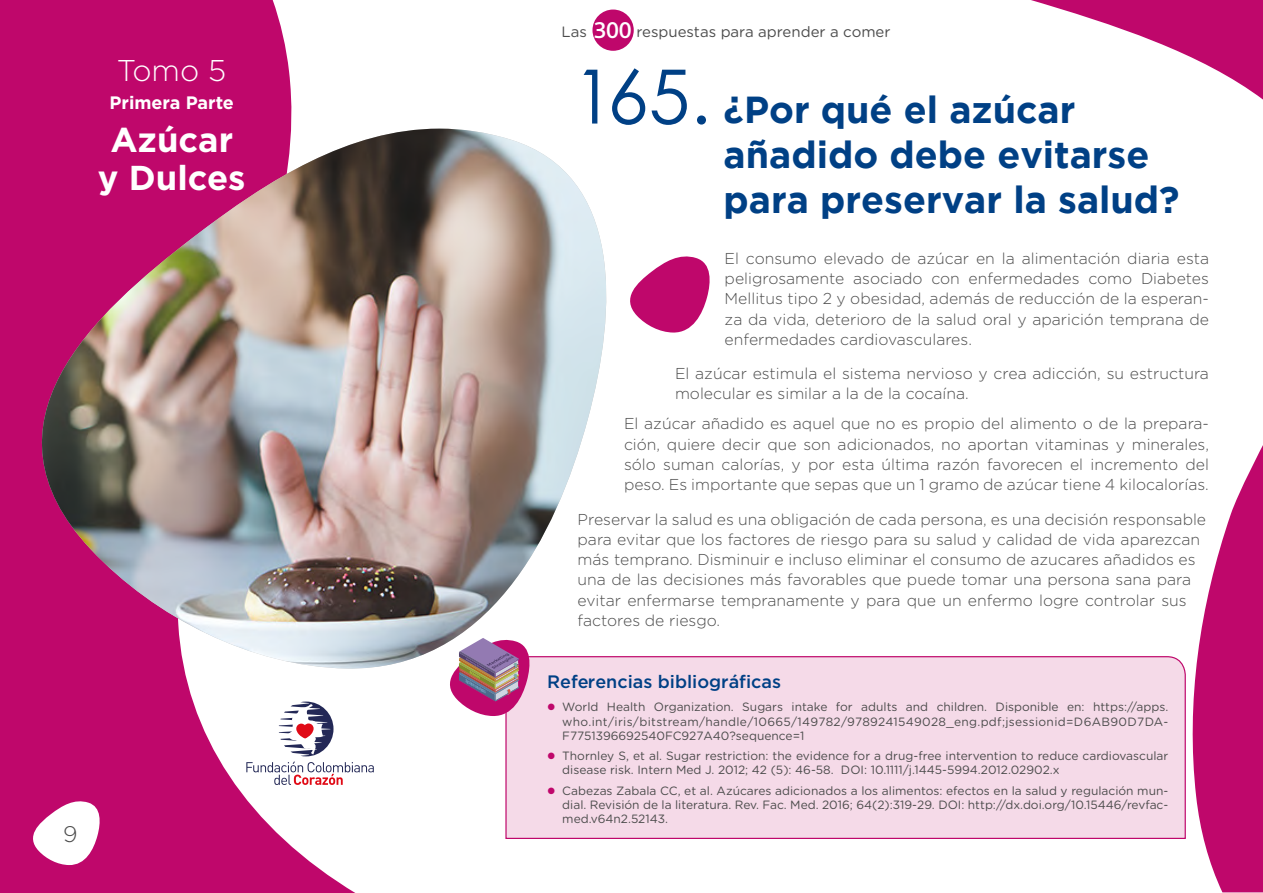
<style>
.page{position:relative;width:1263px;height:893px;background:#fff}
.page>*{position:absolute;margin:0;border:0;box-sizing:border-box;transform-origin:0 0}
.t1{font:75px "Century Gothic";color:#004085}
.t2{font:700 37.5px/45px "Gotham";color:#004085}
.t3{font:700 34.5px/37.5px "Gotham";color:#fff;text-align:center}
.t4{font:300 30px "Gotham";color:#fff}
.t5{font:500 24px "Bliss Pro";color:#fff}
.t6{font:300 22.5px "Gotham Rounded";color:#4c4c4c}
.t7{font:500 18px "Gotham";color:#004085}
.t8{font:700 18px "Gotham";color:#fff}
.t9{font:300 15.75px/20.2px "Gotham Rounded";color:#4c4c4c;text-align:justify}
.t10{font:15px "Gotham Rounded";color:#4c4c4c}
.t11{font:12px/14.2px "Gotham Rounded";color:#4c4c4c;text-align:justify}
</style>
<div class="page">
<svg style="left:0;top:0;width:356px;height:893px;fill:#bf076b"></svg>
<svg style="left:1031px;top:0;width:232px;height:100px"></svg>
<svg style="left:1192px;top:445px;width:71px;height:447px"></svg>
<svg style="left:25px;top:798px;width:77px;height:67px"></svg>
<div style="left:592px;top:10px;width:42px;height:41px;background:#bf076b;border-radius:50%"></div>
<svg style="left:630px;top:256px;width:80px;height:77px"></svg>
<svg style="left:0;top:102px;width:451px;height:569px;fill:#bf076b"></svg>
<img style="left:40px;top:129px;width:567px;height:541px">
<svg style="left:246px;top:762px;width:128px;height:23px"></svg>
<svg style="left:279px;top:702px;width:54px;height:54px"></svg>
<div style="left:505px;top:655px;width:681px;height:184px;background:#f5dae8"></div>
<img style="left:440px;top:636px;width:92px;height:80px">
<svg style="left:548px;top:704px;width:7px;height:7px"></svg>
<svg style="left:548px;top:753px;width:7px;height:6px"></svg>
<svg style="left:548px;top:787px;width:7px;height:7px"></svg>
<h3 class="t4" style="left:117px;top:54px;width:111px">Tomo 5</h3>
<p class="t8" style="left:109px;top:92px;width:126px">Primera Parte</p>
<h3 class="t3" style="left:98px;top:120px;width:149px">Azúcar y Dulces</h3>
<h3 class="t6" style="left:63px;top:819px;width:16px">9</h3>
<h3 class="t5" style="left:594px;top:15px;width:40px">300</h3>
<p class="t10" style="left:561px;top:21px;width:27px">Las</p>
<p class="t10" style="left:636px;top:21px;width:256px">respuestas para aprender a comer</p>
<h1 class="t1" style="left:573px;top:44px;width:139px">165.</h1>
<h2 class="t2" style="left:724px;top:86px;width:457px">¿Por qué el azúcar añadido debe evitarse para preservar la salud?</h2>
<p class="t9" style="left:725px;top:247px;width:486px">El consumo elevado de azúcar en la alimentación diaria esta peligrosamente asociado con enfermedades como Diabetes Mellitus tipo 2 y obesidad, además de reducción de la esperan&shy;za da vida, deterioro de la salud oral y aparición temprana de enfermedades cardiovasculares.</p>
<p class="t9" style="left:675px;top:363px;width:535px">El azúcar estimula el sistema nervioso y crea adicción, su estructura molecular es similar a la de la cocaína.</p>
<p class="t9" style="left:624px;top:413px;width:587px">El azúcar añadido es aquel que no es propio del alimento o de la prepara&shy;ción, quiere decir que son adicionados, no aportan vitaminas y minerales, sólo suman calorías, y por esta última razón favorecen el incremento del peso. Es importante que sepas que un 1 gramo de azúcar tiene 4 kilocalorías.</p>
<p class="t9" style="left:578px;top:508px;width:630px;text-align:left">Preservar la salud es una obligación de cada persona, es una decisión responsable para evitar que los factores de riesgo para su salud y calidad de vida aparezcan más temprano. Disminuir e incluso eliminar el consumo de azucares añadidos es una de las decisiones más favorables que puede tomar una persona sana para evitar enfermarse tempranamente y para que un enfermo logre controlar sus factores de riesgo.</p>
<p class="t7" style="left:547px;top:672px;width:235px">Referencias bibliográficas</p>
<p class="t11" style="left:562px;top:700px;width:607px">World Health Organization. Sugars intake for adults and children. Disponible en: https://apps. who.int/iris/bitstream/handle/10665/149782/9789241549028_eng.pdf;jsessionid=D6AB90D7DA-F7751396692540FC927A40?sequence=1</p>
<p class="t11" style="left:562px;top:748px;width:608px">Thornley S, et al. Sugar restriction: the evidence for a drug-free intervention to reduce cardiovascular disease risk. Intern Med J. 2012; 42 (5): 46-58. DOI: 10.1111/j.1445-5994.2012.02902.x</p>
<p class="t11" style="left:562px;top:783px;width:608px">Cabezas Zabala CC, et al. Azúcares adicionados a los alimentos: efectos en la salud y regulación mun&shy;dial. Revisión de la literatura. Rev. Fac. Med. 2016; 64(2):319-29. DOI: http://dx.doi.org/10.15446/revfac&shy;med.v64n2.52143.</p>
</div>
